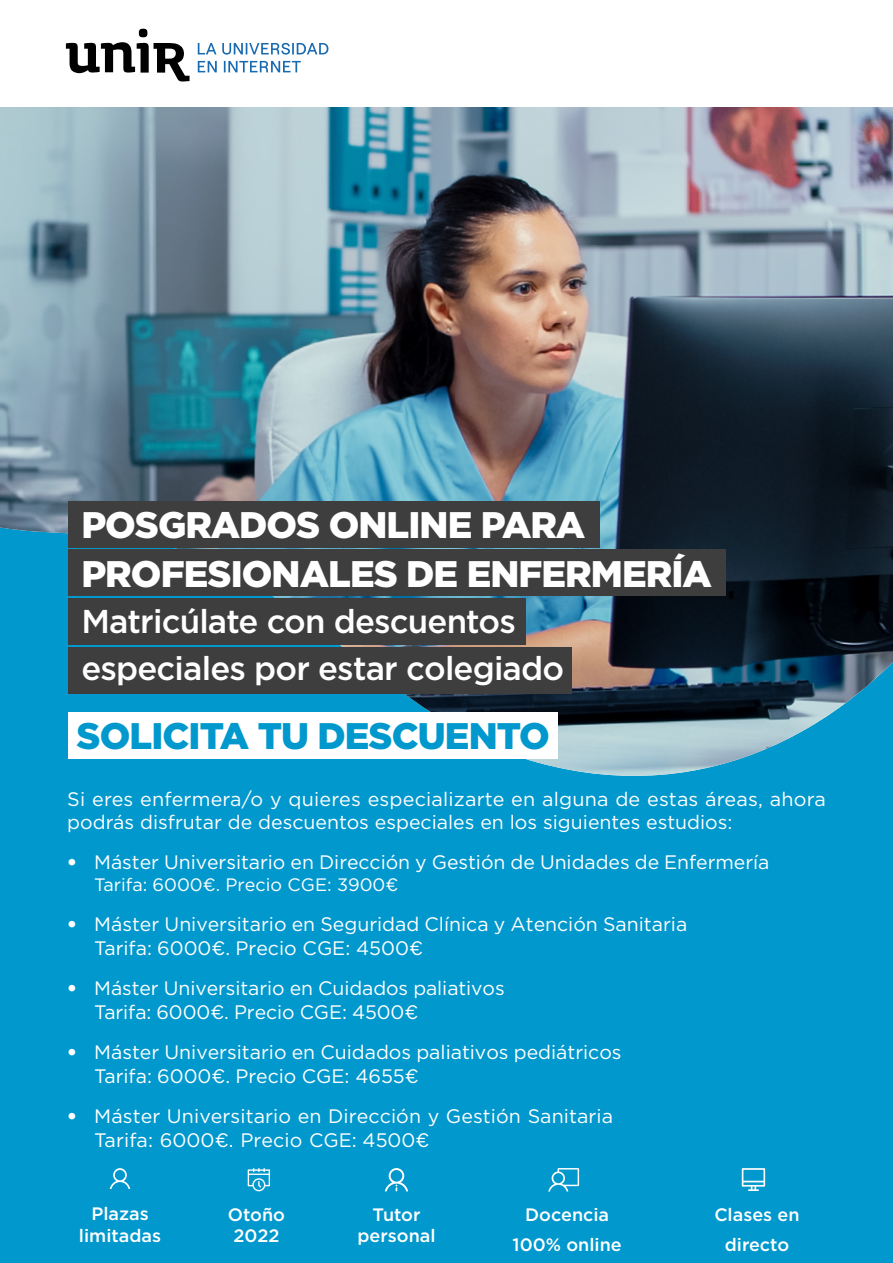
<style>
.page{position:relative;width:893px;height:1263px;background:#fff}
.page>*{position:absolute;margin:0;border:0;box-sizing:border-box;transform-origin:0 0}
.t1{font:900 36.9px/48.8px "Gotham";letter-spacing:-.025em;color:#fff}
.t2{font:900 36.9px "Gotham";letter-spacing:-.025em;color:#0098cd}
.t3{font:500 33px/46.5px "Gotham";letter-spacing:-.025em;color:#fff}
.t4{font:19.5px/24.2px "Gotham";color:#fff}
.t5{font:500 18px/21.6px "Gotham";color:#fff;text-align:center}
.t6{font:18px "Gotham";color:#fff}
.s1{font-weight:900}
</style>
<div class="page">
<div style="left:0;top:41px;width:893px;height:1222px;background:#0098cd"></div>
<svg style="left:385px;top:1168px;width:23px;height:23px"></svg>
<img style="left:0;top:106px;width:893px;height:670px">
<div style="left:68px;top:501px;width:532px;height:46px;background:#3e3e3e"></div>
<div style="left:68px;top:549px;width:657px;height:47px;background:#3e3e3e"></div>
<div style="left:68px;top:598px;width:458px;height:46px;background:#3e3e3e"></div>
<div style="left:68px;top:647px;width:503px;height:46px;background:#3e3e3e"></div>
<div style="left:0;top:0;width:893px;height:106px;background:#fff"></div>
<svg style="left:66px;top:29px;width:124px;height:52px"></svg>
<svg style="left:198px;top:43px;width:130px;height:29px"></svg>
<div style="left:68px;top:712px;width:490px;height:47px;background:#fff"></div>
<svg style="left:248px;top:1168px;width:22px;height:23px"></svg>
<svg style="left:548px;top:1168px;width:31px;height:23px"></svg>
<svg style="left:742px;top:1168px;width:23px;height:23px"></svg>
<svg style="left:110px;top:1168px;width:20px;height:21px"></svg>
<h1 class="t1" style="left:81px;top:500px;width:632px">POSGRADOS ONLINE PARA<br>PROFESIONALES DE ENFERMERÍA</h1>
<h2 class="t3" style="left:81px;top:598px;width:484px">Matricúlate con descuentos especiales por estar colegiado</h2>
<h1 class="t2" style="left:77px;top:711px;width:475px">SOLICITA TU DESCUENTO</h1>
<p class="t4" style="left:67px;top:787px;width:760px;line-height:23.4px">Si eres enfermera/o y quieres especializarte en alguna de estas áreas, ahora podrás disfrutar de descuentos especiales en los siguientes estudios:</p>
<p class="t4" style="left:67px;top:850px;width:704px"><span class="s1">•</span> Máster Universitario en Dirección y Gestión de Unidades de Enfermería</p>
<p class="t6" style="left:94px;top:873px;width:306px">Tarifa: 6000€. Precio CGE: 3900€</p>
<p class="t4" style="left:94px;top:911px;width:594px;text-indent:-27px"><span class="s1">•</span> Máster Universitario en Seguridad Clínica y Atención Sanitaria<br>Tarifa: 6000€. Precio CGE: 4500€</p>
<p class="t4" style="left:94px;top:976px;width:412px;text-indent:-27px"><span class="s1">•</span> Máster Universitario en Cuidados paliativos<br>Tarifa: 6000€. Precio CGE: 4500€</p>
<p class="t4" style="left:94px;top:1039px;width:529px;text-indent:-27px"><span class="s1">•</span> Máster Universitario en Cuidados paliativos pediátricos<br>Tarifa: 6000€. Precio CGE: 4655€</p>
<p class="t4" style="left:94px;top:1103px;width:520px;text-indent:-27px"><span class="s1">•</span> Máster Universitario en Dirección y Gestión Sanitaria<br>Tarifa: 6000€. Precio CGE: 4500€</p>
<p class="t5" style="left:79px;top:1202px;width:84px">Plazas limitadas</p>
<p class="t5" style="left:228px;top:1203px;width:59px">Otoño<br>2022</p>
<p class="t5" style="left:357px;top:1203px;width:80px">Tutor personal</p>
<p class="t5" style="left:513px;top:1199px;width:111px;line-height:30.2px">Docencia<br>100% online</p>
<p class="t5" style="left:714px;top:1199px;width:87px;line-height:30.2px">Clases en directo</p>
</div>
